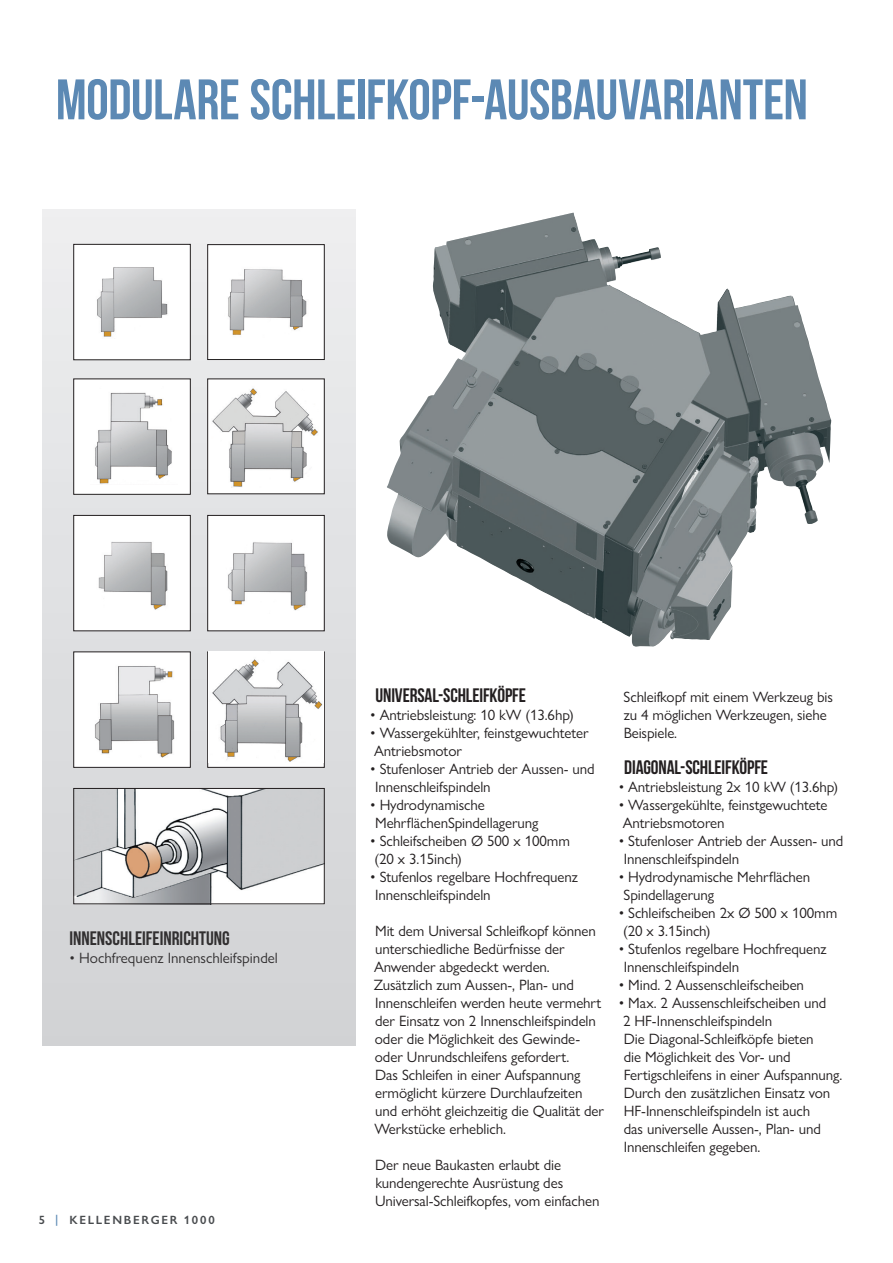
<style>
.page{position:relative;width:893px;height:1263px;background:#fff}
.page>*{position:absolute;margin:0;border:0;box-sizing:border-box;transform-origin:0 0}
.t1{font:57px "Bebas Neue";letter-spacing:-.01em;color:#5c89b4}
.t2{font:19.5px "Bebas Neue";letter-spacing:-.005em;color:#231f20}
.t3{font:19.5px "Bebas Neue";color:#312f30}
.t4{font:15px/18px "Gill Sans Nova";letter-spacing:-.005em;color:#231f20}
.t5{font:15px "Gill Sans Nova";color:#312f30}
.t6{font:600 12px "Gill Sans Nova";letter-spacing:.145em;color:#484b4e}
.s1{color:#5c89b4}
</style>
<div class="page">
<div style="left:42px;top:210px;width:313px;height:835px;background:linear-gradient(to bottom,#e9e9eb,#cfd0d2)"></div>
<div style="left:74px;top:515px;width:116px;height:116px;background:#fff"></div>
<div style="left:74px;top:515px;width:117px;height:116px;border:1px solid #231f20"></div>
<div style="left:208px;top:515px;width:116px;height:116px;background:#fff"></div>
<div style="left:207px;top:515px;width:117px;height:116px;border:1px solid #231f20"></div>
<div style="left:74px;top:379px;width:116px;height:115px;background:#fff"></div>
<div style="left:74px;top:379px;width:117px;height:116px;border:1px solid #231f20"></div>
<div style="left:208px;top:379px;width:116px;height:115px;background:#fff"></div>
<div style="left:74px;top:652px;width:116px;height:115px;background:#fff"></div>
<div style="left:74px;top:652px;width:117px;height:116px;border:1px solid #231f20"></div>
<div style="left:208px;top:652px;width:116px;height:115px;background:#fff"></div>
<div style="left:207px;top:652px;width:117px;height:116px;border:1px solid #231f20"></div>
<div style="left:74px;top:244px;width:116px;height:116px;background:#fff"></div>
<div style="left:74px;top:244px;width:117px;height:116px;border:1px solid #231f20"></div>
<div style="left:208px;top:245px;width:116px;height:115px;background:#fff"></div>
<div style="left:207px;top:244px;width:117px;height:116px;border:1px solid #231f20"></div>
<img style="left:387px;top:242px;width:431px;height:405px">
<img style="left:228px;top:269px;width:79px;height:66px">
<img style="left:98px;top:541px;width:70px;height:69px">
<img style="left:97px;top:267px;width:71px;height:70px">
<img style="left:227px;top:542px;width:81px;height:69px">
<img style="left:95px;top:392px;width:77px;height:92px">
<img style="left:212px;top:388px;width:106px;height:99px">
<img style="left:95px;top:666px;width:80px;height:92px">
<img style="left:209px;top:652px;width:114px;height:110px">
<img style="left:76px;top:790px;width:246px;height:112px">
<div style="left:74px;top:788px;width:250px;height:116px;border:1px solid #231f20"></div>
<h1 class="t1" style="left:56px;top:66px;width:753px">MODULARE SCHLEIFKOPF-AUSBAUVARIANTEN</h1>
<h2 class="t3" style="left:69px;top:927px;width:162px">INNENSCHLEIFEINRICHTUNG</h2>
<p class="t5" style="left:69px;top:952px;width:210px">• Hochfrequenz Innenschleifspindel</p>
<p class="t6" style="left:39px;top:1213px;width:177px">5 <span class="s1">|</span> KELLENBERGER 1000</p>
<h2 class="t2" style="left:376px;top:684px;width:152px">UNIVERSAL-SCHLEIFKÖPFE</h2>
<p class="t4" style="left:370px;top:708px;width:205px">• Antriebsleistung: 10 kW (13.6hp)</p>
<p class="t4" style="left:370px;top:726px;width:220px">• Wassergekühlter, feinstgewuchteter<br>Antriebsmotor</p>
<p class="t4" style="left:375px;top:762px;width:221px;text-indent:-5px">• Stufenloser Antrieb der Aussen- und<br>Innenschleifspindeln</p>
<p class="t4" style="left:375px;top:798px;width:165px;text-indent:-5px">• Hydrodynamische<br>MehrflächenSpindellagerung</p>
<p class="t4" style="left:370px;top:834px;width:201px">• Schleifscheiben Ø 500 x 100mm (20 x 3.15inch)</p>
<p class="t4" style="left:375px;top:870px;width:204px;text-indent:-5px">• Stufenlos regelbare Hochfrequenz<br>Innenschleifspindeln</p>
<p class="t4" style="left:374px;top:924px;width:232px">Mit dem Universal Schleifkopf können unterschiedliche Bedürfnisse der Anwender abgedeckt werden.<br>Zusätzlich zum Aussen-, Plan- und Innenschleifen werden heute vermehrt der Einsatz von 2 Innenschleifspindeln oder die Möglichkeit des Gewinde&shy;oder Unrundschleifens gefordert.<br>Das Schleifen in einer Aufspannung ermöglicht kürzere Durchlaufzeiten und erhöht gleichzeitig die Qualität der Werkstücke erheblich.</p>
<p class="t4" style="left:375px;top:1158px;width:226px">Der neue Baukasten erlaubt die kundengerechte Ausrüstung des<br>Universal-Schleifkopfes, vom einfachen</p>
<p class="t4" style="left:624px;top:690px;width:211px">Schleifkopf mit einem Werkzeug bis zu 4 möglichen Werkzeugen, siehe<br>Beispiele.</p>
<h2 class="t2" style="left:624px;top:756px;width:145px">DIAGONAL-SCHLEIFKÖPFE</h2>
<p class="t4" style="left:619px;top:780px;width:221px">• Antriebsleistung 2x 10 kW (13.6hp)</p>
<p class="t4" style="left:619px;top:798px;width:210px">• Wassergekühlte, feinstgewuchtete<br>Antriebsmotoren</p>
<p class="t4" style="left:624px;top:834px;width:221px;text-indent:-5px">• Stufenloser Antrieb der Aussen- und<br>Innenschleifspindeln</p>
<p class="t4" style="left:624px;top:870px;width:188px;text-indent:-5px">• Hydrodynamische Mehrflächen<br>Spindellagerung</p>
<p class="t4" style="left:619px;top:906px;width:220px">• Schleifscheiben 2x Ø 500 x 100mm (20 x 3.15inch)</p>
<p class="t4" style="left:624px;top:942px;width:204px;text-indent:-5px">• Stufenlos regelbare Hochfrequenz<br>Innenschleifspindeln</p>
<p class="t4" style="left:619px;top:978px;width:187px">• Mind. 2 Aussenschleifscheiben</p>
<p class="t4" style="left:619px;top:996px;width:225px">• Max. 2 Aussenschleifscheiben und<br>2 HF-Innenschleifspindeln<br>Die Diagonal-Schleifköpfe bieten<br>die Möglichkeit des Vor- und Fertigschleifens in einer Aufspannung.<br>Durch den zusätzlichen Einsatz von HF-Innenschleifspindeln ist auch<br>das universelle Aussen-, Plan- und Innenschleifen gegeben.</p>
</div>
